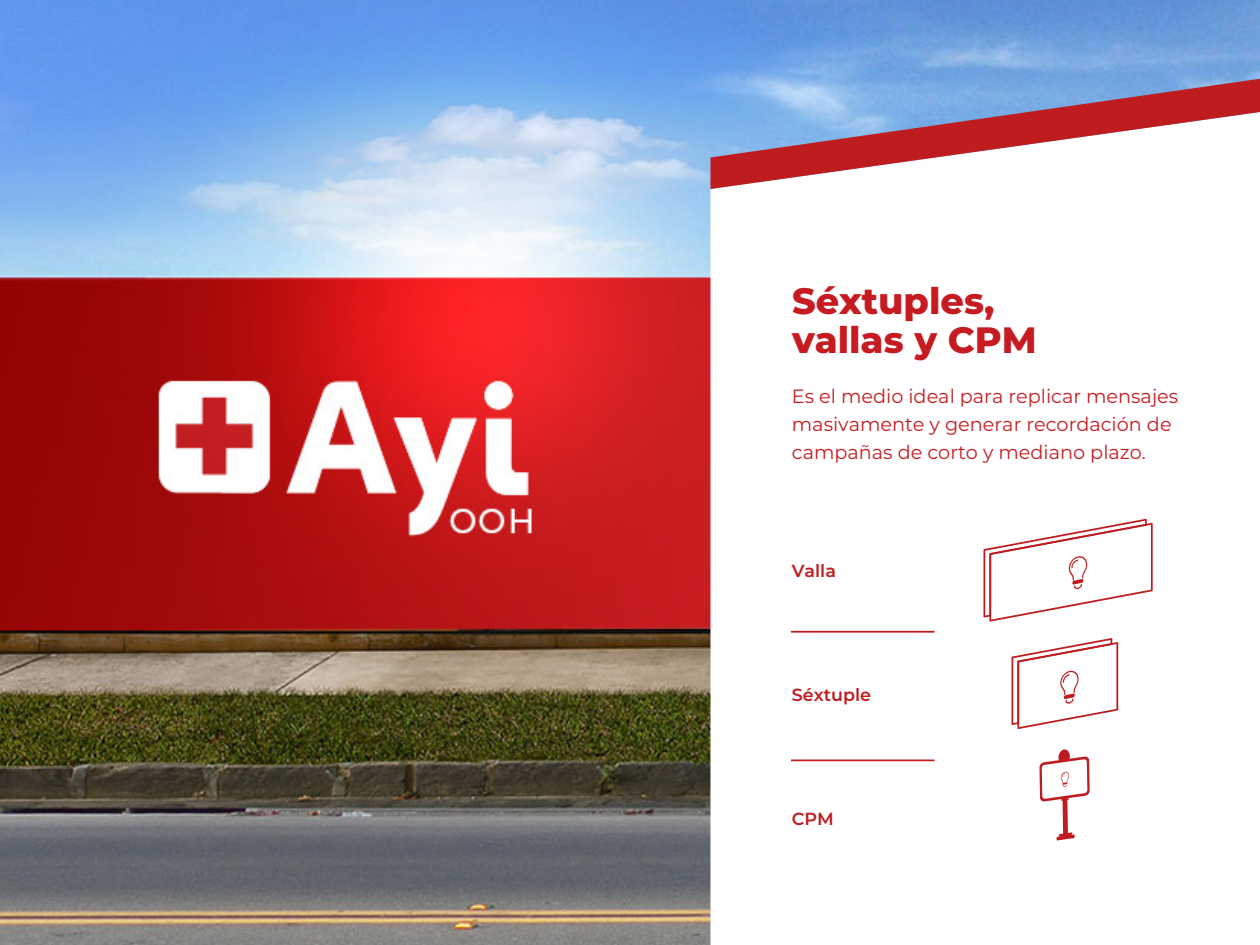
<style>
.page{position:relative;width:1260px;height:945px;background:#fff}
.page>*{position:absolute;margin:0;border:0;box-sizing:border-box;transform-origin:0 0}
.t1{font:800 36.57px/38.5px "Montserrat";color:#c61c21}
.t2{font:19.25px/28px "Montserrat";color:#c61c21}
.t3{font:600 17.5px "Montserrat";color:#bf1c1f}
</style>
<div class="page">
<img style="left:0;top:0;width:1260px;height:945px">
<svg style="left:710px;top:189px;width:550px;height:756px"></svg>
<svg style="left:1011px;top:638px;width:107px;height:91px"></svg>
<svg style="left:983px;top:519px;width:170px;height:103px"></svg>
<svg style="left:1039px;top:749px;width:51px;height:91px"></svg>
<hr style="left:791px;top:631px;width:143px;height:2px;background:#bf1c1f">
<hr style="left:791px;top:760px;width:143px;height:1px;background:#bf1c1f">
<svg style="left:710px;top:79px;width:550px;height:110px"></svg>
<h1 class="t1" style="left:792px;top:280px;width:246px">Séxtuples, vallas y CPM</h1>
<p class="t2" style="left:792px;top:382px;width:388px">Es el medio ideal para replicar mensajes masivamente y generar recordación de campañas de corto y mediano plazo.</p>
<p class="t3" style="left:792px;top:558px;width:46px">Valla</p>
<p class="t3" style="left:792px;top:682px;width:81px">Séxtuple</p>
<p class="t3" style="left:792px;top:807px;width:44px">CPM</p>
</div>
